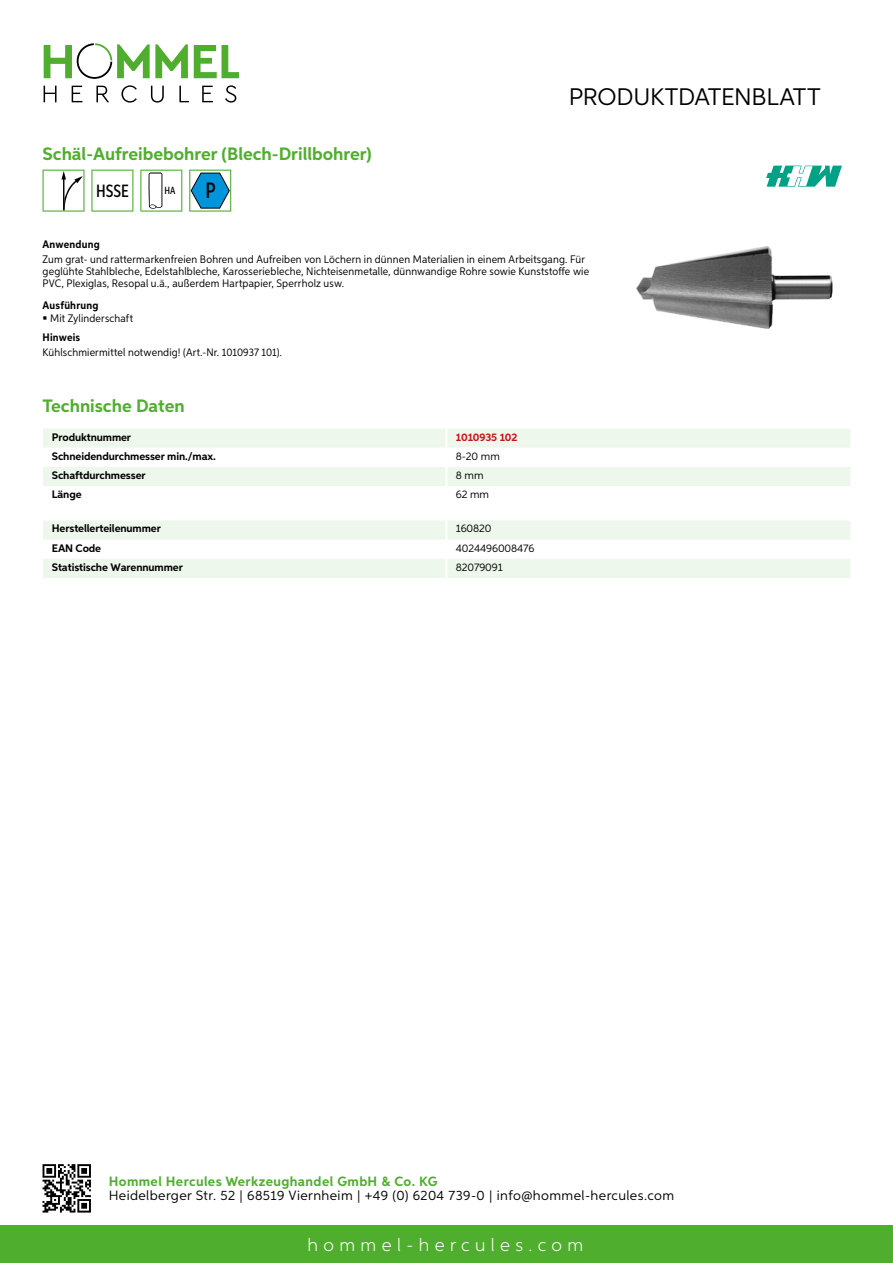
<style>
.page{position:relative;width:893px;height:1263px;background:#fff}
.page>*{position:absolute;margin:0;border:0;box-sizing:border-box;transform-origin:0 0}
.t1{font:24px "Aspira";letter-spacing:-.01em;color:#000}
.t2{font:500 22.2px "Aspira XX Nar";color:#000}
.t3{font:700 18px "Aspira";color:#50ae2f}
.t4{font:300 18px "Aspira";letter-spacing:.3em;color:#fff}
.t5{font:500 17.85px "Aspira XX Nar";color:#000}
.t6{font:13.5px "Aspira";letter-spacing:.03em;color:#000}
.t7{font:700 13.5px "Aspira";letter-spacing:.03em;color:#50ae2f}
.t8{font:10.95px/12px "Aspira Nar";letter-spacing:.015em;color:#000}
.t9{font:700 10.95px "Aspira";letter-spacing:-.01em;color:#000}
.t10{font:10.95px "Aspira";letter-spacing:-.01em;color:#000}
.t11{font:700 10.95px "Aspira Nar";letter-spacing:.02em;color:#000}
.t12{font:700 10.95px "Aspira";letter-spacing:-.01em;color:#cd1013}
.t13{font:500 10.35px "Aspira XX Nar";color:#000}
</style>
<div class="page">
<div style="left:0;top:1226px;width:893px;height:37px;background:#50ae2f"></div>
<svg style="left:43px;top:1164px;width:48px;height:48px"></svg>
<svg style="left:194px;top:45px;width:45px;height:33px"></svg>
<svg style="left:44px;top:43px;width:144px;height:36px"></svg>
<svg style="left:44px;top:86px;width:13px;height:16px"></svg>
<svg style="left:72px;top:86px;width:10px;height:16px"></svg>
<svg style="left:96px;top:86px;width:13px;height:16px"></svg>
<svg style="left:121px;top:85px;width:16px;height:18px"></svg>
<svg style="left:151px;top:86px;width:13px;height:17px"></svg>
<svg style="left:179px;top:86px;width:10px;height:16px"></svg>
<svg style="left:202px;top:86px;width:11px;height:16px"></svg>
<svg style="left:225px;top:85px;width:11px;height:18px"></svg>
<div style="left:43px;top:429px;width:807px;height:19px;background:#eef7eb"></div>
<div style="left:43px;top:467px;width:807px;height:19px;background:#eef7eb"></div>
<hr style="left:445px;top:429px;width:3px;height:19px;background:#fff">
<hr style="left:445px;top:467px;width:3px;height:19px;background:#fff">
<svg style="left:43px;top:521px;width:807px;height:57px"></svg>
<hr style="left:445px;top:559px;width:3px;height:19px;background:#fff">
<svg style="left:43px;top:170px;width:42px;height:42px"></svg>
<svg style="left:91px;top:170px;width:42px;height:42px"></svg>
<svg style="left:140px;top:170px;width:42px;height:42px"></svg>
<svg style="left:189px;top:170px;width:42px;height:42px"></svg>
<img style="left:636px;top:246px;width:197px;height:83px">
<svg style="left:766px;top:166px;width:76px;height:21px"></svg>
<h3 class="t3" style="left:43px;top:142px;width:331px">Schäl-Aufreibebohrer (Blech-Drillbohrer)</h3>
<h3 class="t5" style="left:96px;top:180px;width:34px">HSSE</h3>
<p class="t13" style="left:165px;top:185px;width:12px">HA</p>
<h2 class="t2" style="left:205px;top:177px;width:12px">P</h2>
<h1 class="t1" style="left:569px;top:82px;width:253px">Produktdatenblatt</h1>
<p class="t11" style="left:43px;top:237px;width:59px">Anwendung</p>
<p class="t8" style="left:43px;top:253px;width:548px">Zum grat- und rattermarkenfreien Bohren und Aufreiben von Löchern in dünnen Materialien in einem Arbeitsgang. Für geglühte Stahlbleche, Edelstahlbleche, Karosseriebleche, Nichteisenmetalle, dünnwandige Rohre sowie Kunststoffe wie<br>PVC, Plexiglas, Resopal u.ä., außerdem Hartpapier, Sperrholz usw.</p>
<p class="t11" style="left:43px;top:298px;width:58px">Ausführung</p>
<p class="t8" style="left:50px;top:312px;width:84px">Mit Zylinderschaft</p>
<p class="t11" style="left:43px;top:330px;width:39px">Hinweis</p>
<p class="t8" style="left:43px;top:346px;width:241px">Kühlschmiermittel notwendig! (Art.-Nr. 1010937 101).</p>
<h3 class="t3" style="left:43px;top:394px;width:144px">Technische Daten</h3>
<p class="t9" style="left:52px;top:430px;width:81px">Produktnummer</p>
<p class="t12" style="left:456px;top:430px;width:63px">1010935 102</p>
<p class="t9" style="left:52px;top:449px;width:166px">Schneidendurchmesser min./max.</p>
<p class="t10" style="left:456px;top:449px;width:46px">8-20 mm</p>
<p class="t9" style="left:52px;top:468px;width:95px">Schaftdurchmesser</p>
<p class="t10" style="left:456px;top:468px;width:29px">8 mm</p>
<p class="t9" style="left:52px;top:487px;width:31px">Länge</p>
<p class="t10" style="left:456px;top:487px;width:35px">62 mm</p>
<p class="t9" style="left:52px;top:522px;width:111px">Herstellerteilenummer</p>
<p class="t10" style="left:456px;top:522px;width:37px">160820</p>
<p class="t9" style="left:52px;top:541px;width:51px">EAN Code</p>
<p class="t10" style="left:456px;top:541px;width:80px">4024496008476</p>
<p class="t9" style="left:52px;top:560px;width:132px">Statistische Warennummer</p>
<p class="t10" style="left:456px;top:560px;width:48px">82079091</p>
<p class="t7" style="left:109px;top:1172px;width:330px">Hommel Hercules Werkzeughandel GmbH &amp; Co. KG</p>
<p class="t6" style="left:109px;top:1187px;width:567px">Heidelberger Str. 52 | 68519 Viernheim | +49 (0) 6204 739-0 | info@hommel-hercules.com</p>
<h3 class="t4" style="left:307px;top:1234px;width:277px">hommel-hercules.com</h3>
</div>
